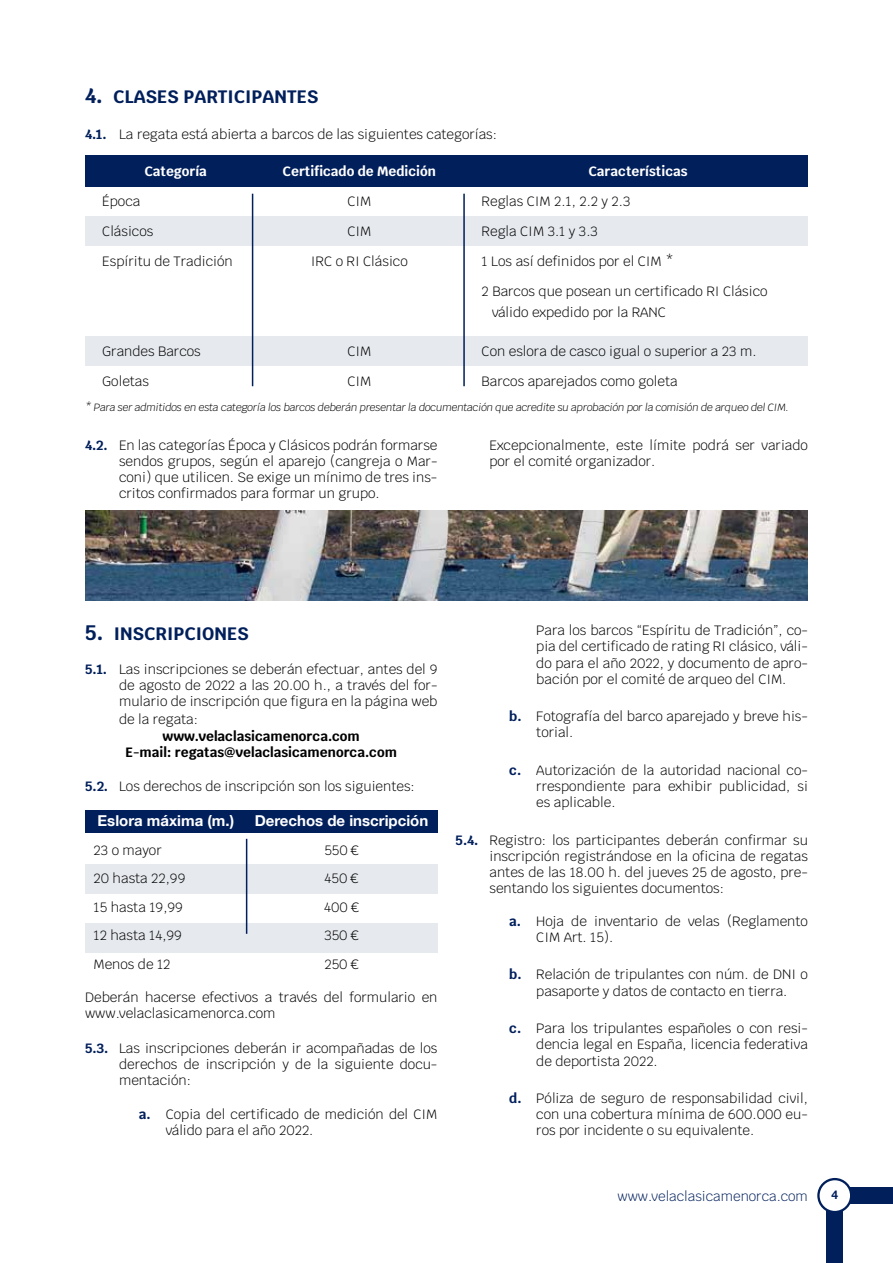
<style>
.page{position:relative;width:893px;height:1263px;background:#fff}
.page>*{position:absolute;margin:0;border:0;box-sizing:border-box;transform-origin:0 0}
.t1{font:700 18px "Krub";color:#001f5b}
.t2{font:700 15px "Helvetica Neue LT Com";color:#fff}
.t3{font:300 13.5px/16.2px "Krub";color:#000;text-align:justify}
.t4{font:700 13.5px/16.2px "Krub";color:#000;text-align:center}
.t5{font:700 13.5px "Krub";color:#fff}
.t6{font:300 13.5px "Krub";color:#001f5b}
.t7{font:700 12px "Helvetica Neue LT Com";color:#001f5b}
.t8{font:italic 300 10.5px "Krub";letter-spacing:-.02em;color:#000}
.s1{font-size:21px}
.s2{font-weight:700;color:#001f5b}
</style>
<div class="page">
<div style="left:826px;top:1192px;width:17px;height:71px;background:#001f5b"></div>
<div style="left:831px;top:1187px;width:62px;height:17px;background:#001f5b"></div>
<svg style="left:817px;top:1178px;width:35px;height:35px"></svg>
<div style="left:820px;top:1180px;width:30px;height:31px;background:#fff;border-radius:50%"></div>
<div style="left:85px;top:216px;width:723px;height:30px;background:#e6e9ee"></div>
<div style="left:85px;top:336px;width:723px;height:29px;background:#e6e9ee"></div>
<div style="left:85px;top:864px;width:352px;height:29px;background:#e6e9ee"></div>
<div style="left:85px;top:923px;width:352px;height:29px;background:#e6e9ee"></div>
<div style="left:85px;top:155px;width:723px;height:31px;background:#001f5b"></div>
<div style="left:85px;top:810px;width:352px;height:23px;background:#001f5b"></div>
<hr style="left:252px;top:194px;width:1px;height:192px;background:#001f5b">
<hr style="left:246px;top:839px;width:1px;height:95px;background:#001f5b">
<hr style="left:463px;top:194px;width:2px;height:192px;background:#001f5b">
<img style="left:85px;top:511px;width:723px;height:89px">
<h1 class="t1" style="left:85px;top:86px;width:235px"><span class="s1">4.</span> CLASES PARTICIPANTES</h1>
<p class="t3" style="left:85px;top:126px;width:414px"><span class="s2">4.1.</span> La regata está abierta a barcos de las siguientes categorías:</p>
<p class="t5" style="left:283px;top:164px;width:155px">Certificado de Medición</p>
<p class="t3" style="left:347px;top:193px;width:25px">CIM</p>
<p class="t3" style="left:347px;top:223px;width:25px">CIM</p>
<p class="t3" style="left:311px;top:253px;width:98px">IRC o RI Clásico</p>
<p class="t5" style="left:588px;top:164px;width:101px">Características</p>
<p class="t3" style="left:482px;top:193px;width:150px">Reglas CIM 2.1, 2.2 y 2.3</p>
<p class="t3" style="left:482px;top:223px;width:118px">Regla CIM 3.1 y 3.3</p>
<p class="t3" style="left:482px;top:253px;width:194px">1 Los así definidos por el CIM *</p>
<p class="t3" style="left:492px;top:281px;width:277px;line-height:21px;text-indent:-10px">2 Barcos que posean un certificado RI Clásico válido expedido por la RANC</p>
<p class="t3" style="left:482px;top:343px;width:276px">Con eslora de casco igual o superior a 23 m.</p>
<p class="t3" style="left:482px;top:373px;width:197px">Barcos aparejados como goleta</p>
<p class="t8" style="left:85px;top:399px;width:706px">* Para ser admitidos en esta categoría los barcos deberán presentar la documentación que acredite su aprobación por la comisión de arqueo del CIM.</p>
<p class="t5" style="left:144px;top:164px;width:64px">Categoría</p>
<p class="t3" style="left:102px;top:193px;width:39px">Época</p>
<p class="t3" style="left:102px;top:223px;width:53px">Clásicos</p>
<p class="t3" style="left:102px;top:253px;width:132px">Espíritu de Tradición</p>
<p class="t3" style="left:102px;top:343px;width:100px">Grandes Barcos</p>
<p class="t3" style="left:102px;top:373px;width:48px">Goletas</p>
<p class="t3" style="left:347px;top:343px;width:25px">CIM</p>
<p class="t3" style="left:347px;top:373px;width:25px">CIM</p>
<p class="t3" style="left:119px;top:437px;width:320px;text-indent:-34px"><span class="s2">4.2.</span> En las categorías Época y Clásicos podrán formarse sendos grupos, según el aparejo (cangreja o Mar&shy;coni) que utilicen. Se exige un mínimo de tres ins&shy;critos confirmados para formar un grupo.</p>
<p class="t3" style="left:489px;top:437px;width:320px">Excepcionalmente, este límite podrá ser variado por el comité organizador.</p>
<h1 class="t1" style="left:85px;top:623px;width:165px"><span class="s1">5.</span> INSCRIPCIONES</h1>
<p class="t3" style="left:119px;top:661px;width:320px;text-indent:-34px"><span class="s2">5.1.</span> Las inscripciones se deberán efectuar, antes del 9 de agosto de 2022 a las 20.00 h., a través del for&shy;mulario de inscripción que figura en la página web</p>
<p class="t3" style="left:119px;top:711px;width:81px">de la regata:</p>
<p class="t4" style="left:125px;top:728px;width:273px">www.velaclasicamenorca.com<br>E-mail: regatas@velaclasicamenorca.com</p>
<p class="t3" style="left:85px;top:778px;width:331px"><span class="s2">5.2.</span> Los derechos de inscripción son los siguientes:</p>
<p class="t2" style="left:98px;top:811px;width:138px">Eslora máxima (m.)</p>
<p class="t3" style="left:94px;top:836px;width:93px;line-height:28.5px;text-align:left">23 o mayor<br>20 hasta 22,99<br>15 hasta 19,99<br>12 hasta 14,99<br>Menos de 12</p>
<p class="t3" style="left:85px;top:989px;width:354px">Deberán hacerse efectivos a través del formulario en www.velaclasicamenorca.com</p>
<p class="t3" style="left:119px;top:1040px;width:320px;text-indent:-34px"><span class="s2">5.3.</span> Las inscripciones deberán ir acompañadas de los derechos de inscripción y de la siguiente docu&shy;mentación:</p>
<p class="t3" style="left:166px;top:1106px;width:273px;text-indent:-27px"><span class="s2">a.</span> Copia del certificado de medición del CIM válido para el año 2022.</p>
<p class="t2" style="left:255px;top:811px;width:175px">Derechos de inscripción</p>
<p class="t3" style="left:324px;top:836px;width:36px;line-height:28.5px">550 € 450 € 400 € 350 € 250 €</p>
<p class="t3" style="left:536px;top:622px;width:273px">Para los barcos “Espíritu de Tradición”, co&shy;pia del certificado de rating RI clásico, váli&shy;do para el año 2022, y documento de apro&shy;bación por el comité de arqueo del CIM.</p>
<p class="t3" style="left:536px;top:708px;width:273px;text-indent:-27px"><span class="s2">b.</span> Fotografía del barco aparejado y breve his&shy;torial.</p>
<p class="t3" style="left:536px;top:762px;width:273px;text-indent:-27px"><span class="s2">c.</span> Autorización de la autoridad nacional co&shy;rrespondiente para exhibir publicidad, si es aplicable.</p>
<p class="t3" style="left:489px;top:832px;width:320px;text-indent:-34px"><span class="s2">5.4.</span> Registro: los participantes deberán confirmar su inscripción registrándose en la oficina de regatas antes de las 18.00 h. del jueves 25 de agosto, pre&shy;sentando los siguientes documentos:</p>
<p class="t3" style="left:536px;top:913px;width:273px;text-indent:-27px"><span class="s2">a.</span> Hoja de inventario de velas (Reglamento<br>CIM Art. 15).</p>
<p class="t3" style="left:509px;top:967px;width:300px;text-align:center"><span class="s2">b.</span> Relación de tripulantes con núm. de DNI o pasaporte y datos de contacto en tierra.</p>
<p class="t3" style="left:536px;top:1020px;width:273px;text-indent:-27px"><span class="s2">c.</span> Para los tripulantes españoles o con resi&shy;dencia legal en España, licencia federativa de deportista 2022.</p>
<p class="t3" style="left:536px;top:1090px;width:273px;text-indent:-27px"><span class="s2">d.</span> Póliza de seguro de responsabilidad civil, con una cobertura mínima de 600.000 eu&shy;ros por incidente o su equivalente.</p>
<p class="t6" style="left:617px;top:1184px;width:192px">www.velaclasicamenorca.com</p>
<p class="t7" style="left:831px;top:1187px;width:8px">4</p>
</div>
